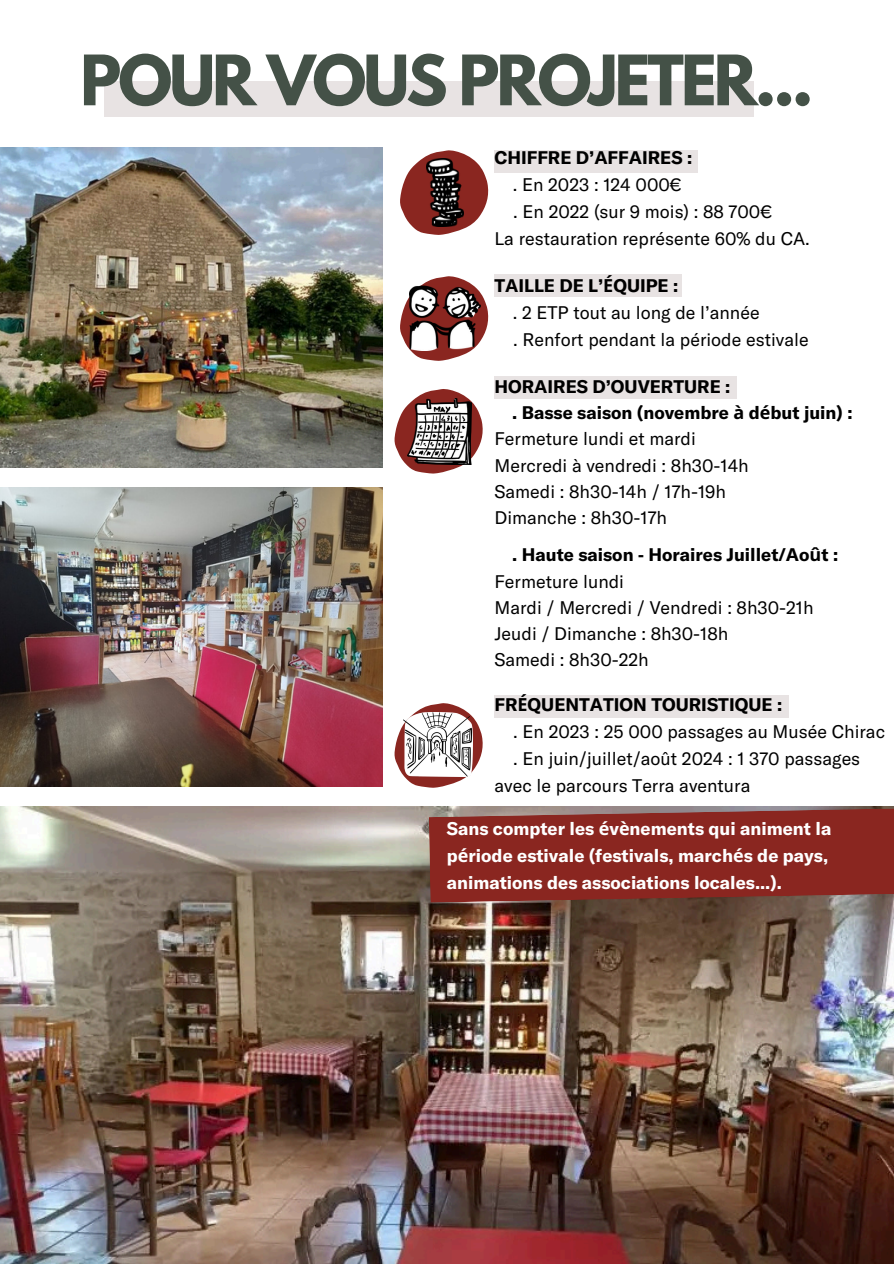
<style>
.page{position:relative;width:894px;height:1264px;background:#fff}
.page>*{position:absolute;margin:0;border:0;box-sizing:border-box;transform-origin:0 0}
.t1{font:700 61.5px "League Spartan";letter-spacing:-.05em;color:#445147}
.t2{font:18px/27px "GT America";color:#000}
.t3{font:700 18px "GT America";color:#000}
.t4{font:700 18px/27px "GT America";color:#fff}
.s1{font-family:"Noto Sans"}
</style>
<div class="page">
<div style="left:104px;top:81px;width:649px;height:35px;background:#e8e3e3"></div>
<img style="left:0;top:806px;width:893px;height:457px">
<img style="left:0;top:487px;width:382px;height:299px">
<img style="left:0;top:148px;width:382px;height:319px">
<svg style="left:400px;top:150px;width:89px;height:84px"></svg>
<img style="left:426px;top:158px;width:37px;height:68px">
<div style="left:494px;top:150px;width:203px;height:22px;background:#e8e3e3"></div>
<svg style="left:400px;top:292px;width:89px;height:68px"></svg>
<img style="left:409px;top:276px;width:71px;height:74px">
<div style="left:494px;top:274px;width:187px;height:23px;background:#e8e3e3"></div>
<svg style="left:394px;top:389px;width:89px;height:84px"></svg>
<img style="left:407px;top:399px;width:64px;height:65px">
<div style="left:494px;top:376px;width:242px;height:22px;background:#e8e3e3"></div>
<svg style="left:394px;top:703px;width:89px;height:84px"></svg>
<img style="left:403px;top:712px;width:69px;height:65px">
<div style="left:494px;top:695px;width:294px;height:23px;background:#e8e3e3"></div>
<svg style="left:428px;top:806px;width:465px;height:96px;background:#892f29"></svg>
<p class="t1" style="left:80px;top:50px;width:734px">POUR VOUS PROJETER...</p>
<p class="t3" style="left:494px;top:146px;width:199px">CHIFFRE D’AFFAIRES :</p>
<p class="t2" style="left:512px;top:171px;width:170px">. En 2023 : 124 000€</p>
<p class="t2" style="left:513px;top:198px;width:260px">. En 2022 (sur 9 mois) : 88 700€</p>
<p class="t2" style="left:494px;top:225px;width:317px">La restauration représente 60% du CA.</p>
<p class="t3" style="left:494px;top:274px;width:185px">TAILLE DE L’<span class="s1">É</span>QUIPE :</p>
<p class="t2" style="left:512px;top:298px;width:248px">. 2 ETP tout au long de l’année</p>
<p class="t2" style="left:513px;top:325px;width:297px">. Renfort pendant la période estivale</p>
<p class="t3" style="left:494px;top:375px;width:237px">HORAIRES D’OUVERTURE :</p>
<p class="t3" style="left:512px;top:401px;width:341px">. Basse saison (novembre <span class="s1">à</span> d<span class="s1">é</span>but juin) :</p>
<p class="t2" style="left:494px;top:424px;width:203px">Fermeture lundi et mardi</p>
<p class="t2" style="left:494px;top:451px;width:256px">Mercredi à vendredi : 8h30-14h</p>
<p class="t2" style="left:494px;top:477px;width:233px">Samedi : 8h30-14h / 17h-19h</p>
<p class="t2" style="left:494px;top:503px;width:174px">Dimanche : 8h30-17h</p>
<p class="t3" style="left:512px;top:543px;width:327px">. Haute saison <span class="s1">-</span> Horaires Juillet<span class="s1">/</span>Ao<span class="s1">û</span>t :</p>
<p class="t2" style="left:494px;top:567px;width:131px">Fermeture lundi</p>
<p class="t2" style="left:494px;top:593px;width:320px">Mardi / Mercredi / Vendredi : 8h30-21h</p>
<p class="t2" style="left:494px;top:619px;width:235px">Jeudi / Dimanche : 8h30-18h</p>
<p class="t2" style="left:494px;top:645px;width:156px">Samedi : 8h30-22h</p>
<p class="t3" style="left:494px;top:692px;width:289px">FR<span class="s1">É</span>QUENTATION TOURISTIQUE :</p>
<p class="t2" style="left:513px;top:717px;width:373px">. En 2023 : 25 000 passages au Musée Chirac</p>
<p class="t2" style="left:494px;top:744px;width:367px;text-indent:19px">. En juin/juillet/août 2024 : 1 370 passages avec le parcours Terra aventura</p>
<p class="t4" style="left:446px;top:814px;width:386px">Sans compter les <span class="s1">é</span>v<span class="s1">è</span>nements qui animent la p<span class="s1">é</span>riode estivale (festivals, march<span class="s1">é</span>s de pays, animations des associations locales...).</p>
</div>
